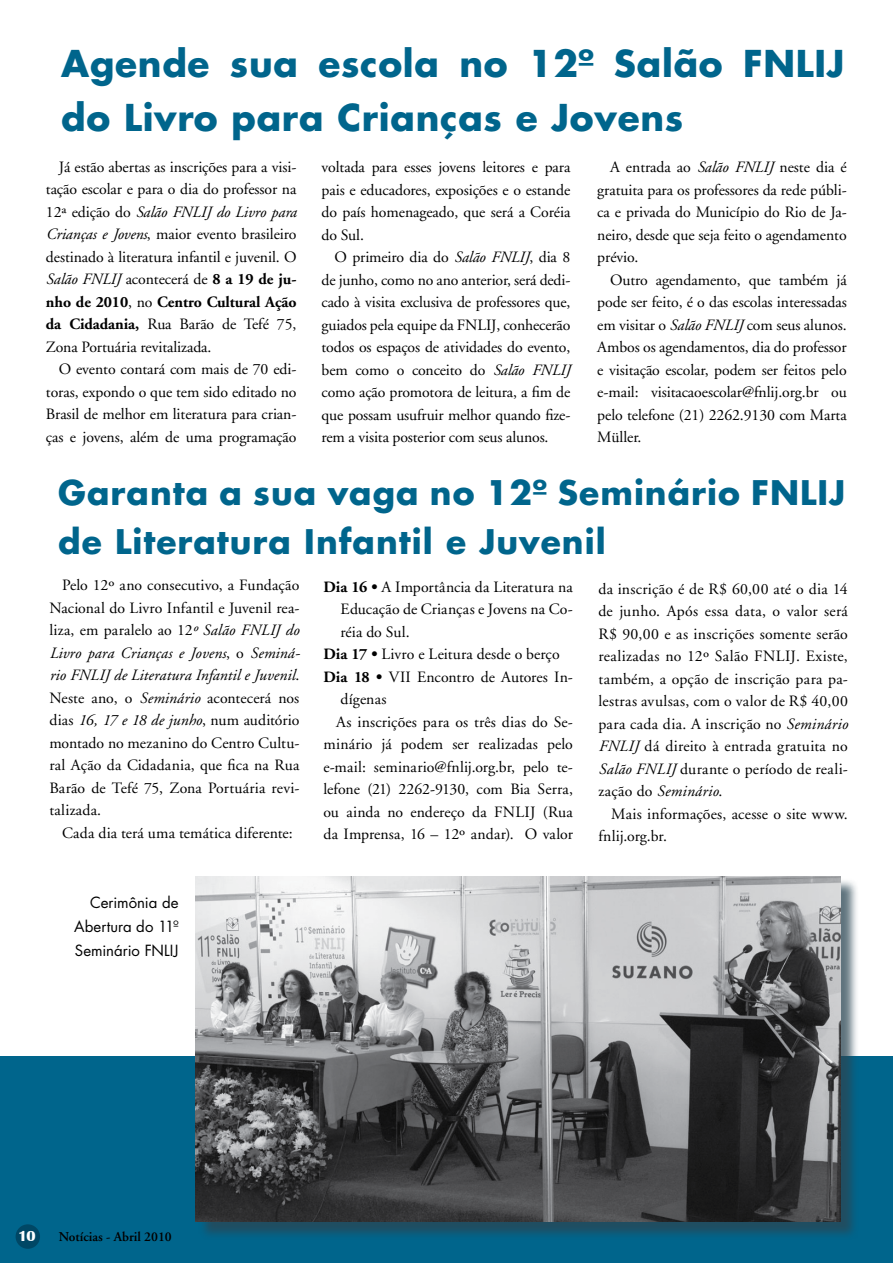
<style>
.page{position:relative;width:893px;height:1263px;background:#fff}
.page>*{position:absolute;margin:0;border:0;box-sizing:border-box;transform-origin:0 0}
.t1{font:700 36px/54px "Futura";letter-spacing:.02em;color:#00658c}
.t2{font:700 33px/49.5px "Futura";letter-spacing:.03em;color:#00658c}
.t3{font:15.75px/22.5px "Adobe Garamond";letter-spacing:-.005em;color:#000;text-align:justify}
.t4{font:15px/24px "Futura";color:#000;text-align:justify}
.t5{font:700 15px "Britannic";color:#fff}
.t6{font:600 13.5px "Adobe Garamond";color:#000}
.s1{font-style:italic}
.s2{font-weight:700}
</style>
<div class="page">
<div style="left:0;top:1057px;width:893px;height:206px;background:#00658c"></div>
<div style="left:16px;top:1224px;width:24px;height:25px;background:#004765;border-radius:50%"></div>
<div style="left:198px;top:878px;width:668px;height:368px;background:#2b4653;opacity:.75"></div>
<img style="left:196px;top:876px;width:645px;height:346px">
<h1 class="t1" style="left:61px;top:35px;width:785px">Agende sua escola no 12º Salão FNLIJ do Livro para Crianças e Jovens</h1>
<p class="t3" style="left:322px;top:156px;width:250px">voltada para esses jovens leitores e para pais e educadores, exposições e o estande do país homenageado, que será a Coréia do Sul.</p>
<p class="t3" style="left:322px;top:246px;width:250px;text-indent:13px">O primeiro dia do <span class="s1">Salão FNLIJ</span>, dia 8 de junho, como no ano anterior, será dedi&shy;cado à visita exclusiva de professores que, guiados pela equipe da FNLIJ, conhecerão todos os espaços de atividades do evento, bem como o conceito do <span class="s1">Salão FNLIJ </span>como ação promotora de leitura, a fim de que possam usufruir melhor quando fize&shy;rem a visita posterior com seus alunos.</p>
<p class="t3" style="left:46px;top:156px;width:252px;text-indent:13px">Já estão abertas as inscrições para a visi&shy;tação escolar e para o dia do professor na 12ª edição do <span class="s1">Salão FNLIJ do Livro para Crianças e Jovens</span>, maior evento brasileiro destinado à literatura infantil e juvenil. O <span class="s1">Salão FNLIJ</span> acontecerá de <span class="s2">8 a 19 de ju&shy;nho de 2010</span>, no <span class="s2">Centro Cultural Ação da Cidadania,</span> Rua Barão de Tefé 75, Zona Portuária revitalizada.</p>
<p class="t3" style="left:46px;top:358px;width:252px;text-indent:13px">O evento contará com mais de 70 edi&shy;toras, expondo o que tem sido editado no Brasil de melhor em literatura para crian&shy;ças e jovens, além de uma programação</p>
<p class="t3" style="left:597px;top:156px;width:251px;text-indent:13px">A entrada ao <span class="s1">Salão FNLIJ</span> neste dia é gratuita para os professores da rede públi&shy;ca e privada do Município do Rio de Ja&shy;neiro, desde que seja feito o agendamento prévio.</p>
<p class="t3" style="left:597px;top:269px;width:251px;text-indent:13px">Outro agendamento, que também já pode ser feito, é o das escolas interessadas em visitar o <span class="s1">Salão FNLIJ</span> com seus alunos.<br>Ambos os agendamentos, dia do professor e visitação escolar, podem ser feitos pelo e-mail: visitacaoescolar@fnlij.org.br ou pelo telefone (21) 2262.9130 com Marta Müller.</p>
<h2 class="t2" style="left:58px;top:466px;width:789px">Garanta a sua vaga no 12º Seminário FNLIJ de Literatura Infantil e Juvenil</h2>
<p class="t3" style="left:323px;top:576px;width:251px"><span class="s2">Dia 16 •</span> A Importância da Literatura na</p>
<p class="t3" style="left:340px;top:598px;width:234px">Educação de Crianças e Jovens na Co-</p>
<p class="t3" style="left:340px;top:621px;width:71px">réia do Sul.</p>
<p class="t3" style="left:323px;top:643px;width:238px"><span class="s2">Dia 17 •</span> Livro e Leitura desde o berço</p>
<p class="t3" style="left:323px;top:666px;width:251px"><span class="s2">Dia 18 •</span> VII Encontro de Autores In-</p>
<p class="t3" style="left:340px;top:689px;width:48px">dígenas</p>
<p class="t3" style="left:336px;top:711px;width:238px">As inscrições para os três dias do Se-</p>
<p class="t3" style="left:323px;top:734px;width:251px">minário já podem ser realizadas pelo</p>
<p class="t3" style="left:323px;top:756px;width:251px">e-mail: seminario@fnlij.org.br, pelo te-</p>
<p class="t3" style="left:323px;top:779px;width:251px">lefone (21) 2262-9130, com Bia Serra,</p>
<p class="t3" style="left:323px;top:801px;width:251px">ou ainda no endereço da FNLIJ (Rua</p>
<p class="t3" style="left:323px;top:824px;width:251px">da Imprensa, 16 – 12º andar). O valor</p>
<p class="t3" style="left:49px;top:574px;width:252px;text-indent:13px">Pelo 12º ano consecutivo, a Fundação Nacional do Livro Infantil e Juvenil rea&shy;liza, em paralelo ao 12<span class="s1">º Salão FNLIJ do Livro para Crianças e Jovens</span>, o <span class="s1">Seminá&shy;rio FNLIJ de Literatura Infantil e Juvenil</span>.<br>Neste ano, o <span class="s1">Seminário</span> acontecerá nos dias <span class="s1">16, 17 e 18 de junho</span>, num auditório montado no mezanino do Centro Cultu&shy;ral Ação da Cidadania, que fica na Rua Barão de Tefé 75, Zona Portuária revi&shy;talizada.</p>
<p class="t3" style="left:62px;top:822px;width:232px">Cada dia terá uma temática diferente:</p>
<p class="t3" style="left:598px;top:578px;width:251px">da inscrição é de R$ 60,00 até o dia 14 de junho. Após essa data, o valor será R$ 90,00 e as inscrições somente serão realizadas no 12º Salão FNLIJ. Existe, também, a opção de inscrição para pa&shy;lestras avulsas, com o valor de R$ 40,00 para cada dia. A inscrição no <span class="s1">Seminário FNLIJ</span> dá direito à entrada gratuita no <span class="s1">Salão FNLIJ</span> durante o período de reali&shy;zação do <span class="s1">Seminário</span>.</p>
<p class="t3" style="left:598px;top:803px;width:251px;text-indent:13px">Mais informações, acesse o site www. fnlij.org.br.</p>
<p class="t4" style="left:74px;top:890px;width:106px;text-indent:16px">Cerimônia de Abertura do 11º Seminário FNLIJ</p>
<p class="t5" style="left:18px;top:1227px;width:19px">10</p>
<p class="t6" style="left:59px;top:1229px;width:115px">Notícias - Abril 2010</p>
</div>
